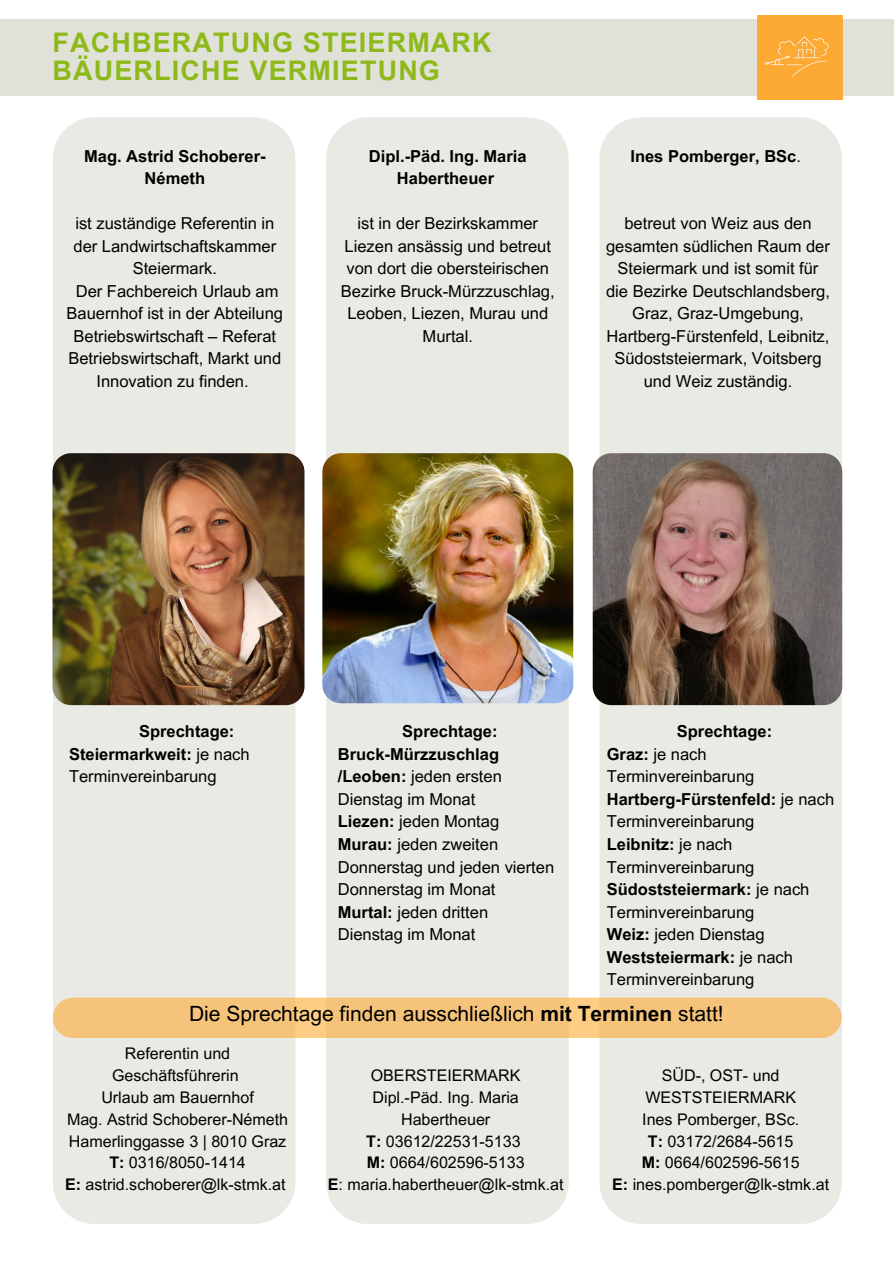
<style>
.page{position:relative;width:894px;height:1264px;background:#fff}
.page>*{position:absolute;margin:0;border:0;box-sizing:border-box;transform-origin:0 0}
.t1{font:700 27px/28.2px "Arial MT Pro";letter-spacing:.04em;color:#8eb91a}
.t2{font:21px "Arial MT Pro";color:#000}
.t3{font:16.5px/22.5px "Arial MT Pro";color:#000}
.t4{font:700 16.5px/22.5px "Arial MT Pro";color:#000;text-align:center}
.t5{font:16.05px/21.9px "Arial MT Pro";color:#000;text-align:center}
.s1{font-weight:400}
.s2{font-weight:700}
</style>
<div class="page">
<div style="left:0;top:19px;width:893px;height:76px;background:#e0e2d7"></div>
<div style="left:53px;top:117px;width:242px;height:1106px;background:#e9eae3"></div>
<div style="left:326px;top:117px;width:242px;height:1106px;background:#e9eae3"></div>
<div style="left:599px;top:117px;width:242px;height:1106px;background:#e9eae3"></div>
<img style="left:757px;top:15px;width:84px;height:85px">
<img style="left:52px;top:453px;width:252px;height:252px">
<img style="left:592px;top:453px;width:250px;height:252px;border-radius:19px">
<img style="left:322px;top:453px;width:251px;height:250px;border-radius:19px">
<svg style="left:53px;top:997px;width:788px;height:41px;background:#f5c47d"></svg>
<h2 class="t1" style="left:52px;top:32px;width:440px">FACHBERATUNG STEIERMARK<br>BÄUERLICHE VERMIETUNG</h2>
<p class="t4" style="left:84px;top:147px;width:183px">Mag. Astrid Schoberer-<br>Németh</p>
<p class="t3" style="left:73px;top:214px;width:204px;text-align:center">ist zuständige Referentin in der Landwirtschaftskammer<br>Steiermark.</p>
<p class="t3" style="left:67px;top:282px;width:218px;text-align:center">Der Fachbereich Urlaub am<br>Bauernhof ist in der Abteilung<br>Betriebswirtschaft – Referat<br>Betriebswirtschaft, Markt und<br>Innovation zu finden.</p>
<p class="t4" style="left:369px;top:147px;width:159px">Dipl.-Päd. Ing. Maria<br>Habertheuer</p>
<p class="t3" style="left:341px;top:214px;width:215px;text-align:center">ist in der Bezirkskammer<br>Liezen ansässig und betreut von dort die obersteirischen<br>Bezirke Bruck-Mürzzuschlag,<br>Leoben, Liezen, Murau und<br>Murtal.</p>
<p class="t4" style="left:630px;top:147px;width:172px">Ines Pomberger, BSc<span class="s1">.</span></p>
<p class="t3" style="left:606px;top:214px;width:225px;text-align:center">betreut von Weiz aus den gesamten südlichen Raum der<br>Steiermark und ist somit für die Bezirke Deutschlandsberg,<br>Graz, Graz-Umgebung,<br>Hartberg-Fürstenfeld, Leibnitz,<br>Südoststeiermark, Voitsberg und Weiz zuständig.</p>
<p class="t4" style="left:139px;top:722px;width:97px">Sprechtage:</p>
<p class="t3" style="left:69px;top:745px;width:182px"><span class="s2">Steiermarkweit:</span> je nach<br>Terminvereinbarung</p>
<p class="t4" style="left:402px;top:722px;width:97px">Sprechtage:</p>
<p class="t4" style="left:337px;top:745px;width:163px">Bruck-Mürzzuschlag</p>
<p class="t3" style="left:337px;top:767px;width:166px"><span class="s2">/Leoben:</span> jeden ersten<br>Dienstag im Monat</p>
<p class="t3" style="left:337px;top:812px;width:163px"><span class="s2">Liezen:</span> jeden Montag</p>
<p class="t3" style="left:337px;top:835px;width:218px"><span class="s2">Murau:</span> jeden zweiten<br>Donnerstag und jeden vierten<br>Donnerstag im Monat</p>
<p class="t3" style="left:337px;top:902px;width:152px"><span class="s2">Murtal:</span> jeden dritten</p>
<p class="t3" style="left:337px;top:925px;width:139px">Dienstag im Monat</p>
<h3 class="t4" style="left:676px;top:722px;width:97px">Sprechtage:</h3>
<p class="t3" style="left:606px;top:745px;width:149px"><span class="s2">Graz:</span> je nach<br>Terminvereinbarung</p>
<p class="t3" style="left:606px;top:790px;width:229px"><span class="s2">Hartberg-Fürstenfeld:</span> je nach<br>Terminvereinbarung</p>
<p class="t3" style="left:606px;top:835px;width:149px"><span class="s2">Leibnitz:</span> je nach<br>Terminvereinbarung</p>
<p class="t3" style="left:606px;top:880px;width:204px"><span class="s2">Südoststeiermark:</span> je nach<br>Terminvereinbarung</p>
<p class="t3" style="left:606px;top:925px;width:159px"><span class="s2">Weiz:</span> jeden Dienstag</p>
<p class="t3" style="left:606px;top:947px;width:188px"><span class="s2">Weststeiermark:</span> je nach<br>Terminvereinbarung</p>
<p class="t2" style="left:189px;top:1006px;width:536px">Die Sprechtage finden ausschließlich <span class="s2">mit Terminen</span> statt!</p>
<p class="t5" style="left:112px;top:1044px;width:128px">Referentin und<br>Geschäftsführerin</p>
<p class="t5" style="left:101px;top:1088px;width:154px">Urlaub am Bauernhof</p>
<p class="t5" style="left:67px;top:1110px;width:223px">Mag. Astrid Schoberer-Németh</p>
<p class="t5" style="left:69px;top:1131px;width:219px">Hamerlinggasse 3 | 8010 Graz</p>
<p class="t5" style="left:109px;top:1153px;width:138px"><span class="s2">T:</span> 0316/8050-1414</p>
<p class="t5" style="left:65px;top:1175px;width:222px"><span class="s2">E:</span> astrid.schoberer@lk-stmk.at</p>
<p class="t5" style="left:370px;top:1066px;width:151px">OBERSTEIERMARK</p>
<p class="t5" style="left:372px;top:1088px;width:148px">Dipl.-Päd. Ing. Maria<br>Habertheuer</p>
<p class="t5" style="left:366px;top:1131px;width:156px"><span class="s2">T:</span> 03612/22531-5133</p>
<p class="t5" style="left:366px;top:1153px;width:159px"><span class="s2">M:</span> 0664/602596-5133</p>
<p class="t5" style="left:328px;top:1175px;width:237px"><span class="s2">E</span>: maria.habertheuer@lk-stmk.at</p>
<p class="t5" style="left:645px;top:1066px;width:152px">SÜD-, OST- und<br>WESTSTEIERMARK</p>
<p class="t5" style="left:642px;top:1110px;width:158px">Ines Pomberger, BSc.</p>
<p class="t5" style="left:647px;top:1131px;width:147px"><span class="s2">T:</span> 03172/2684-5615</p>
<p class="t5" style="left:641px;top:1153px;width:159px"><span class="s2">M:</span> 0664/602596-5615</p>
<p class="t5" style="left:612px;top:1175px;width:218px"><span class="s2">E:</span> ines.pomberger@lk-stmk.at</p>
</div>
